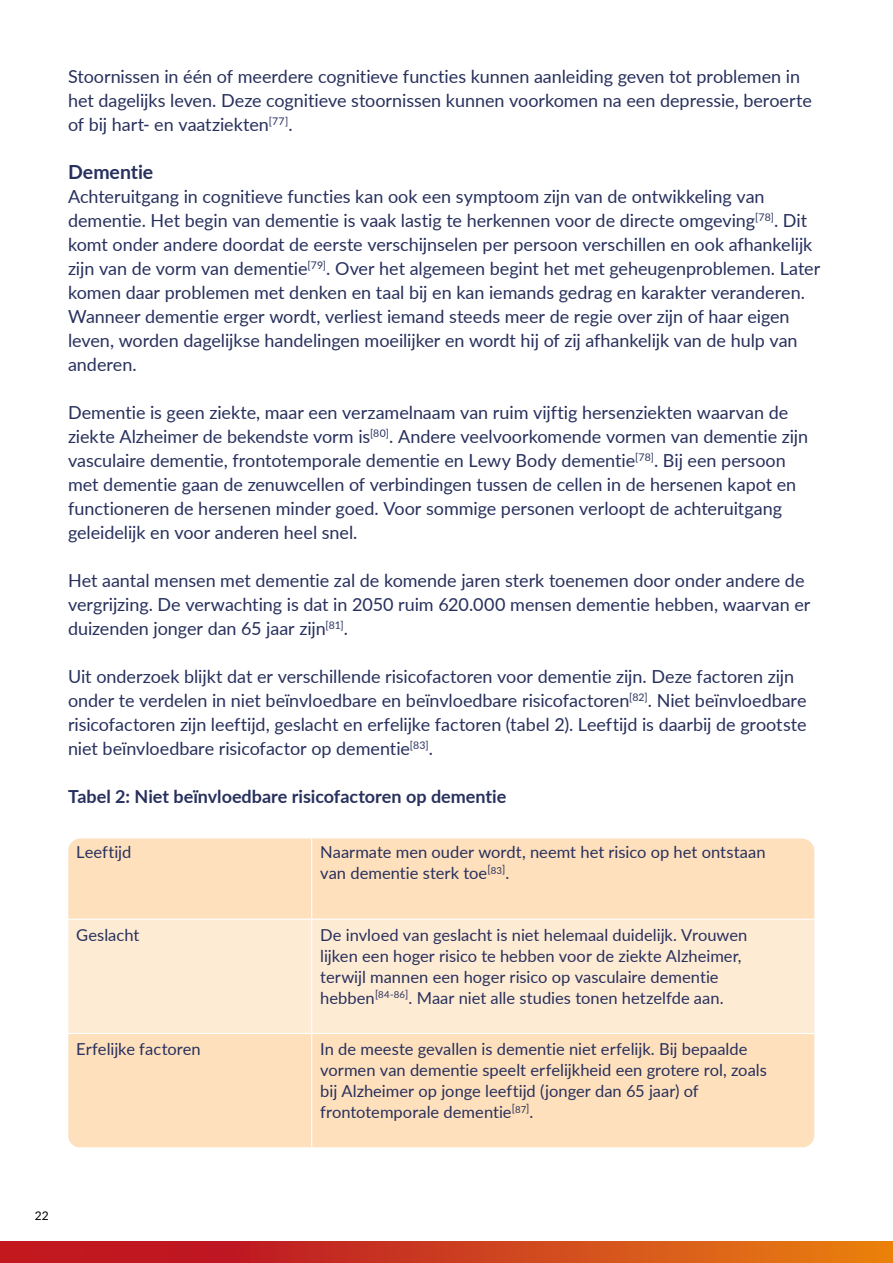
<style>
.page{position:relative;width:893px;height:1263px;background:#fff}
.page>*{position:absolute;margin:0;border:0;box-sizing:border-box;transform-origin:0 0}
.t1{font:700 19.5px "Lato";color:#28305d}
.t2{font:18px/24px "Lato";letter-spacing:-.005em;color:#28305d}
.t3{font:700 18px "Lato";color:#28305d}
.t4{font:16.5px/21px "Lato";color:#28305d}
.t5{font:12px "Lato";color:#000}
</style>
<div class="page">
<svg style="left:0;top:1242px;width:893px;height:21px;background:#ce3f1c"></svg>
<div style="left:69px;top:838px;width:745px;height:309px;background:#fee0bc"></div>
<div style="left:69px;top:920px;width:745px;height:113px;background:#feebd3"></div>
<hr style="left:311px;top:838px;width:1px;height:81px;background:#fff">
<hr style="left:68px;top:919px;width:244px;height:1px;background:#fff">
<hr style="left:312px;top:919px;width:502px;height:1px;background:#fff">
<hr style="left:311px;top:920px;width:1px;height:113px;background:#fff">
<hr style="left:68px;top:1033px;width:244px;height:1px;background:#fff">
<hr style="left:312px;top:1033px;width:502px;height:1px;background:#fff">
<hr style="left:311px;top:1034px;width:1px;height:113px;background:#fff">
<p class="t2" style="left:68px;top:65px;width:745px">Stoornissen in één of meerdere cognitieve functies kunnen aanleiding geven tot problemen in het dagelijks leven. Deze cognitieve stoornissen kunnen voorkomen na een depressie, beroerte of bij hart- en vaatziekten<sup>[77]</sup>.</p>
<p class="t1" style="left:68px;top:164px;width:87px">Dementie</p>
<p class="t2" style="left:68px;top:185px;width:754px">Achteruitgang in cognitieve functies kan ook een symptoom zijn van de ontwikkeling van dementie. Het begin van dementie is vaak lastig te herkennen voor de directe omgeving<sup>[78]</sup>. Dit komt onder andere doordat de eerste verschijnselen per persoon verschillen en ook afhankelijk zijn van de vorm van dementie<sup>[79]</sup>. Over het algemeen begint het met geheugenproblemen. Later komen daar problemen met denken en taal bij en kan iemands gedrag en karakter veranderen.<br>Wanneer dementie erger wordt, verliest iemand steeds meer de regie over zijn of haar eigen leven, worden dagelijkse handelingen moeilijker en wordt hij of zij afhankelijk van de hulp van anderen.</p>
<p class="t2" style="left:68px;top:401px;width:742px">Dementie is geen ziekte, maar een verzamelnaam van ruim vijftig hersenziekten waarvan de ziekte Alzheimer de bekendste vorm is<sup>[80]</sup>. Andere veelvoorkomende vormen van dementie zijn vasculaire dementie, frontotemporale dementie en Lewy Body dementie<sup>[78]</sup>. Bij een persoon met dementie gaan de zenuwcellen of verbindingen tussen de cellen in de hersenen kapot en functioneren de hersenen minder goed. Voor sommige personen verloopt de achteruitgang geleidelijk en voor anderen heel snel.</p>
<p class="t2" style="left:68px;top:569px;width:744px">Het aantal mensen met dementie zal de komende jaren sterk toenemen door onder andere de vergrijzing. De verwachting is dat in 2050 ruim 620.000 mensen dementie hebben, waarvan er duizenden jonger dan 65 jaar zijn<sup>[81]</sup>.</p>
<p class="t2" style="left:68px;top:665px;width:740px">Uit onderzoek blijkt dat er verschillende risicofactoren voor dementie zijn. Deze factoren zijn onder te verdelen in niet beïnvloedbare en beïnvloedbare risicofactoren<sup>[82]</sup>. Niet beïnvloedbare risicofactoren zijn leeftijd, geslacht en erfelijke factoren (tabel 2). Leeftijd is daarbij de grootste niet beïnvloedbare risicofactor op dementie<sup>[83]</sup>.</p>
<p class="t3" style="left:68px;top:789px;width:440px">Tabel 2: Niet beïnvloedbare risicofactoren op dementie</p>
<p class="t4" style="left:76px;top:843px;width:57px">Leeftijd</p>
<p class="t4" style="left:320px;top:843px;width:447px">Naarmate men ouder wordt, neemt het risico op het ontstaan van dementie sterk toe<sup>[</sup><sup>83</sup><sup>]</sup>.</p>
<p class="t4" style="left:76px;top:925px;width:65px">Geslacht</p>
<p class="t4" style="left:320px;top:925px;width:429px">De invloed van geslacht is niet helemaal duidelijk. Vrouwen lijken een hoger risico te hebben voor de ziekte Alzheimer, terwijl mannen een hoger risico op vasculaire dementie hebben<sup>[</sup><sup>84-86</sup><sup>]</sup>. Maar niet alle studies tonen hetzelfde aan.</p>
<p class="t4" style="left:76px;top:1040px;width:126px">Erfelijke factoren</p>
<p class="t4" style="left:320px;top:1040px;width:448px">In de meeste gevallen is dementie niet erfelijk. Bij bepaalde vormen van dementie speelt erfelijkheid een grotere rol, zoals bij Alzheimer op jonge leeftijd (jonger dan 65 jaar) of frontotemporale dementie<sup>[</sup><sup>87</sup><sup>]</sup>.</p>
<p class="t5" style="left:35px;top:1211px;width:15px">22</p>
</div>
